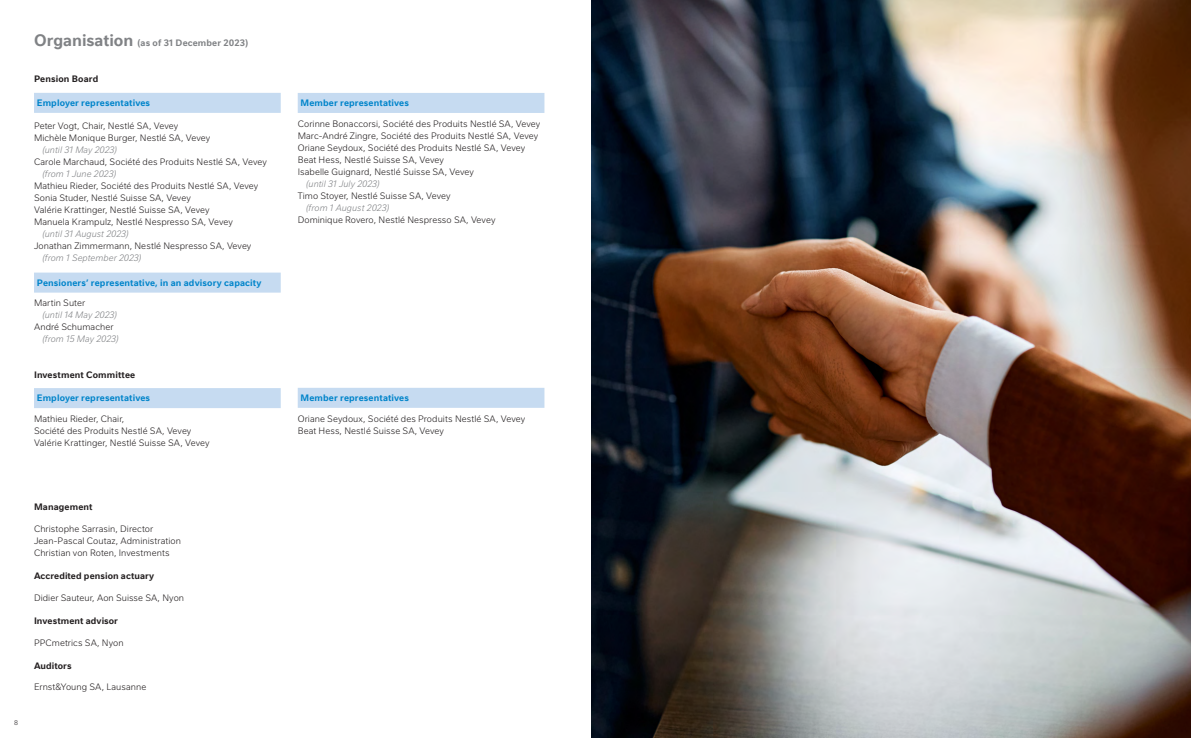
<style>
.page{position:relative;width:1191px;height:738px;background:#fff}
.page>*{position:absolute;margin:0;border:0;box-sizing:border-box;transform-origin:0 0}
.t1{font:300 9px/12px "Nestle Text OTFAR";letter-spacing:.005em;color:#231f20}
.t2{font:italic 300 9px "Nestle Text OTFAR";letter-spacing:.005em;color:#808285}
.t3{font:700 9px "Nestle Text OTFAR";letter-spacing:.015em;color:#0084ca}
.t4{font:700 9px "Nestle Text OTFAR";letter-spacing:.01em;color:#231f20}
._103_Titre{font:700 9px "Nestle Text OTFAR";letter-spacing:.015em;color:#808285}
.t5{font:300 6.5px "Nestle Text OTFAR";color:#231f20}
.s1{font-size:16px}
</style>
<div class="page">
<div style="left:34px;top:93px;width:247px;height:20px;background:#c6dbf1"></div>
<div style="left:34px;top:272px;width:247px;height:20px;background:#c6dbf1"></div>
<div style="left:34px;top:388px;width:247px;height:20px;background:#c6dbf1"></div>
<div style="left:298px;top:93px;width:246px;height:20px;background:#c6dbf1"></div>
<div style="left:298px;top:387px;width:246px;height:20px;background:#c6dbf1"></div>
<img style="left:591px;top:0;width:600px;height:737px">
<p class="_103_Titre" style="left:34px;top:38px;width:216px"><span class="s1">Organisation</span> (as of 31 December 2023)</p>
<p class="t4" style="left:34px;top:74px;width:66px">Pension Board</p>
<p class="t3" style="left:37px;top:98px;width:115px">Employer representatives</p>
<p class="t1" style="left:34px;top:119px;width:178px">Peter Vogt, Chair, Nestlé SA, Vevey<br>Michèle Monique Burger, Nestlé SA, Vevey</p>
<p class="t2" style="left:43px;top:142px;width:76px">(until 31 May 2023)</p>
<p class="t1" style="left:34px;top:155px;width:234px">Carole Marchaud, Société des Produits Nestlé SA, Vevey</p>
<p class="t2" style="left:43px;top:166px;width:75px">(from 1 June 2023)</p>
<p class="t1" style="left:34px;top:179px;width:226px">Mathieu Rieder, Société des Produits Nestlé SA, Vevey<br>Sonia Studer, Nestlé Suisse SA, Vevey</p>
<p class="t1" style="left:34px;top:203px;width:177px">Valérie Krattinger, Nestlé Suisse SA, Vevey</p>
<p class="t1" style="left:34px;top:215px;width:200px">Manuela Krampulz, Nestlé Nespresso SA, Vevey</p>
<p class="t2" style="left:43px;top:226px;width:88px">(until 31 August 2023)</p>
<p class="t1" style="left:34px;top:239px;width:219px">Jonathan Zimmermann, Nestlé Nespresso SA, Vevey</p>
<p class="t2" style="left:43px;top:250px;width:100px">(from 1 September 2023)</p>
<p class="t3" style="left:37px;top:277px;width:226px">Pensioners’ representative, in an advisory capacity</p>
<p class="t1" style="left:34px;top:297px;width:53px">Martin Suter</p>
<p class="t2" style="left:43px;top:308px;width:76px">(until 14 May 2023)</p>
<p class="t1" style="left:34px;top:321px;width:81px">André Schumacher</p>
<p class="t2" style="left:43px;top:332px;width:78px">(from 15 May 2023)</p>
<p class="t4" style="left:34px;top:369px;width:103px">Investment Committee</p>
<p class="t3" style="left:37px;top:392px;width:115px">Employer representatives</p>
<p class="t1" style="left:34px;top:412px;width:92px">Mathieu Rieder, Chair,</p>
<p class="t1" style="left:34px;top:424px;width:159px">Société des Produits Nestlé SA, Vevey</p>
<p class="t1" style="left:34px;top:436px;width:177px">Valérie Krattinger, Nestlé Suisse SA, Vevey</p>
<p class="t5" style="left:14px;top:718px;width:5px">8</p>
<p class="t4" style="left:34px;top:501px;width:60px">Management</p>
<p class="t1" style="left:34px;top:522px;width:149px">Christophe Sarrasin, Director<br>Jean-Pascal Coutaz, Administration<br>Christian von Roten, Investments</p>
<p class="t4" style="left:34px;top:570px;width:122px">Accredited pension actuary</p>
<p class="t1" style="left:34px;top:591px;width:152px">Didier Sauteur, Aon Suisse SA, Nyon</p>
<p class="t4" style="left:34px;top:614px;width:85px">Investment advisor</p>
<p class="t1" style="left:34px;top:636px;width:91px">PPCmetrics SA, Nyon</p>
<p class="t4" style="left:34px;top:659px;width:39px">Auditors</p>
<p class="t1" style="left:34px;top:680px;width:114px">Ernst&amp;Young SA, Lausanne</p>
<p class="t3" style="left:300px;top:98px;width:110px">Member representatives</p>
<p class="t1" style="left:298px;top:117px;width:244px">Corinne Bonaccorsi, Société des Produits Nestlé SA, Vevey<br>Marc-André Zingre, Société des Produits Nestlé SA, Vevey</p>
<p class="t1" style="left:298px;top:141px;width:229px">Oriane Seydoux, Société des Produits Nestlé SA, Vevey</p>
<p class="t1" style="left:298px;top:153px;width:148px">Beat Hess, Nestlé Suisse SA, Vevey</p>
<p class="t1" style="left:298px;top:165px;width:178px">Isabelle Guignard, Nestlé Suisse SA, Vevey</p>
<p class="t2" style="left:306px;top:176px;width:75px">(until 31 July 2023)</p>
<p class="t1" style="left:298px;top:189px;width:154px">Timo Stoyer, Nestlé Suisse SA, Vevey</p>
<p class="t2" style="left:306px;top:200px;width:84px">(from 1 August 2023)</p>
<p class="t1" style="left:298px;top:213px;width:199px">Dominique Rovero, Nestlé Nespresso SA, Vevey</p>
<p class="t3" style="left:300px;top:392px;width:110px">Member representatives</p>
<p class="t1" style="left:298px;top:412px;width:229px">Oriane Seydoux, Société des Produits Nestlé SA, Vevey</p>
<p class="t1" style="left:298px;top:424px;width:148px">Beat Hess, Nestlé Suisse SA, Vevey</p>
</div>
